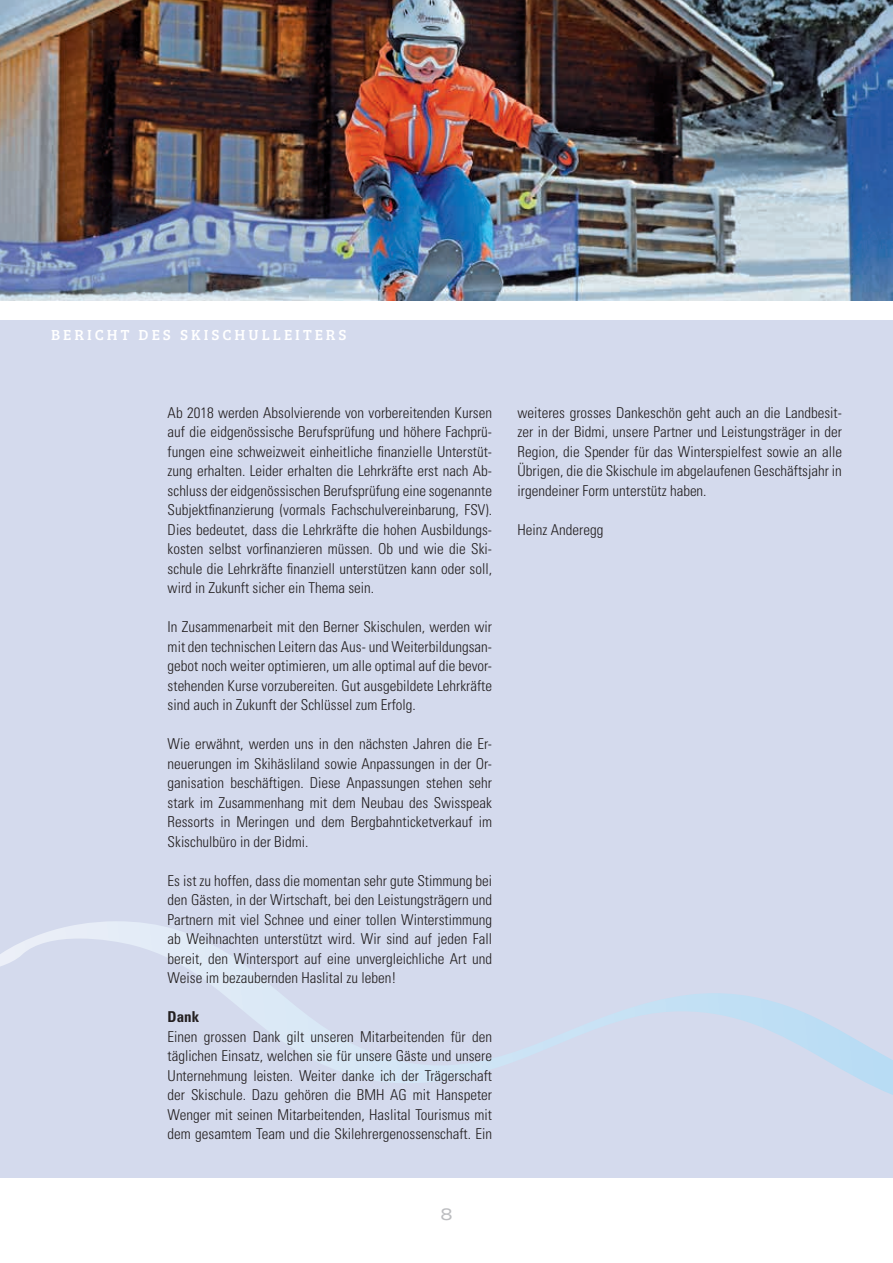
<style>
.page{position:relative;width:893px;height:1263px;background:#fff}
.page>*{position:absolute;margin:0;border:0;box-sizing:border-box;transform-origin:0 0}
.t1{font:expanded 16.5px "Univers LT Std";color:#bcbdc0}
.t2{font:300 condensed 15px/19.5px "Univers LT Std";color:#231f20;text-align:justify}
.t3{font:15px "Bree Serif";letter-spacing:.2em;color:#fff}
.t4{font:700 condensed 15px "Univers LT Std";color:#231f20}
</style>
<div class="page">
<div style="left:0;top:320px;width:893px;height:858px;background:#d4daed"></div>
<svg style="left:0;top:921px;width:893px;height:174px"></svg>
<img style="left:0;top:0;width:893px;height:301px">
<p class="t3" style="left:51px;top:323px;width:297px">BERICHT DES SKISCHULLEITERS</p>
<p class="t2" style="left:168px;top:403px;width:326px">Ab 2018 werden Absolvierende von vorbereitenden Kursen auf die eidgenössische Berufsprüfung und höhere Fachprü&shy;fungen eine schweizweit einheitliche finanzielle Unterstüt&shy;zung erhalten. Leider erhalten die Lehrkräfte erst nach Ab&shy;schluss der eidgenössischen Berufsprüfung eine sogenannte Subjektfinanzierung (vormals Fachschulvereinbarung, FSV).<br>Dies bedeutet, dass die Lehrkräfte die hohen Ausbildungs&shy;kosten selbst vorfinanzieren müssen. Ob und wie die Ski&shy;schule die Lehrkräfte finanziell unterstützen kann oder soll, wird in Zukunft sicher ein Thema sein.</p>
<p class="t2" style="left:168px;top:617px;width:326px">In Zusammenarbeit mit den Berner Skischulen, werden wir mit den technischen Leitern das Aus- und Weiterbildungsan&shy;gebot noch weiter optimieren, um alle optimal auf die bevor&shy;stehenden Kurse vorzubereiten. Gut ausgebildete Lehrkräfte sind auch in Zukunft der Schlüssel zum Erfolg.</p>
<p class="t2" style="left:168px;top:734px;width:326px">Wie erwähnt, werden uns in den nächsten Jahren die Er&shy;neuerungen im Skihäsliland sowie Anpassungen in der Or&shy;ganisation beschäftigen. Diese Anpassungen stehen sehr stark im Zusammenhang mit dem Neubau des Swisspeak Ressorts in Meringen und dem Bergbahnticketverkauf im Skischulbüro in der Bidmi.</p>
<p class="t2" style="left:168px;top:871px;width:326px">Es ist zu hoffen, dass die momentan sehr gute Stimmung bei den Gästen, in der Wirtschaft, bei den Leistungsträgern und Partnern mit viel Schnee und einer tollen Winterstimmung ab Weihnachten unterstützt wird. Wir sind auf jeden Fall bereit, den Wintersport auf eine unvergleichliche Art und Weise im bezaubernden Haslital zu leben!</p>
<p class="t4" style="left:168px;top:1008px;width:33px">Dank</p>
<p class="t2" style="left:168px;top:1027px;width:326px">Einen grossen Dank gilt unseren Mitarbeitenden für den täglichen Einsatz, welchen sie für unsere Gäste und unsere Unternehmung leisten. Weiter danke ich der Trägerschaft der Skischule. Dazu gehören die BMH AG mit Hanspeter Wenger mit seinen Mitarbeitenden, Haslital Tourismus mit dem gesamtem Team und die Skilehrergenossenschaft. Ein</p>
<p class="t2" style="left:518px;top:403px;width:326px">weiteres grosses Dankeschön geht auch an die Landbesit&shy;zer in der Bidmi, unsere Partner und Leistungsträger in der Region, die Spender für das Winterspielfest sowie an alle Übrigen, die die Skischule im abgelaufenen Geschäftsjahr in irgendeiner Form unterstütz haben.</p>
<p class="t2" style="left:518px;top:520px;width:87px">Heinz Anderegg</p>
<p class="t1" style="left:440px;top:1204px;width:14px">8</p>
</div>
